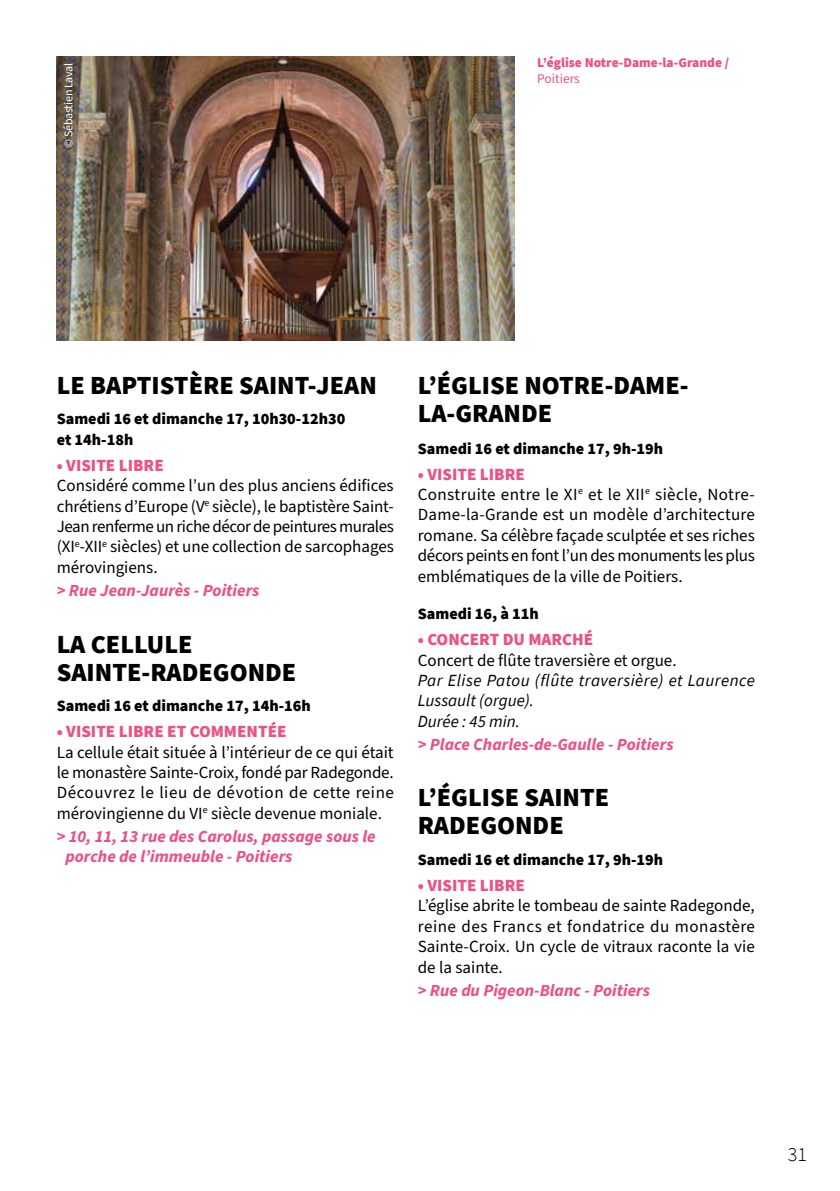
<style>
.page{position:relative;width:840px;height:1191px;background:#fff}
.page>*{position:absolute;margin:0;border:0;box-sizing:border-box;transform-origin:0 0}
.t1{font:900 26px/28px "Source Sans Pro";color:#000}
.t2{font:300 20px "Source Sans Pro";color:#000}
.t3{font:17px/20.4px "Source Sans Pro";color:#000;text-align:justify}
.t4{font:italic 700 17px/20.4px "Source Sans Pro";color:#ea5284}
.t5{font:italic 17px/20.4px "Source Sans Pro";letter-spacing:.015em;color:#000}
.t6{font:900 17px "Source Sans Pro";color:#ea5284}
.t7{font:900 16px/20.4px "Source Sans Pro";color:#000}
.t8{font:900 13.4px "Source Sans Pro";color:#ea5284}
.t9{font:13.4px "Source Sans Pro";color:#ea5284}
.t10{font:12px "Source Sans Pro";letter-spacing:-.02em;color:#fff}
.s1{font-weight:900;color:#ea5284}
</style>
<div class="page">
<img style="left:57px;top:57px;width:457px;height:283px">
<p class="t10" style="left:60px;top:148px;width:87px;rotate:-90deg">© Sébastien Laval</p>
<p class="t8" style="left:537px;top:53px;width:193px">L’église Notre-Dame-la-Grande /</p>
<p class="t9" style="left:537px;top:69px;width:44px">Poitiers</p>
<h1 class="t1" style="left:57px;top:371px;width:321px">LE BAPTISTÈRE SAINT-JEAN</h1>
<p class="t7" style="left:57px;top:408px;width:290px">Samedi 16 et dimanche 17, 10h30-12h30 et 14h-18h</p>
<p class="t6" style="left:57px;top:453px;width:108px">• VISITE LIBRE</p>
<p class="t3" style="left:57px;top:476px;width:338px">Considéré comme l’un des plus anciens édifices chrétiens d’Europe (V<sup>e</sup> siècle), le baptistère Saint-Jean renferme un riche décor de peintures murales (XI<sup>e</sup>-XII<sup>e</sup> siècles) et une collection de sarcophages mérovingiens.</p>
<p class="t4" style="left:57px;top:581px;width:204px">&gt; Rue Jean-Jaurès - Poitiers</p>
<h1 class="t1" style="left:57px;top:629px;width:241px">LA CELLULE<br>SAINTE-RADEGONDE</h1>
<p class="t7" style="left:57px;top:695px;width:255px">Samedi 16 et dimanche 17, 14h-16h</p>
<p class="t6" style="left:57px;top:719px;width:231px">• VISITE LIBRE ET COMMENTÉE</p>
<p class="t3" style="left:57px;top:742px;width:338px">La cellule était située à l’intérieur de ce qui était le monastère Sainte-Croix, fondé par Radegonde.<br>Découvrez le lieu de dévotion de cette reine mérovingienne du VI<sup>e</sup> siècle devenue moniale.</p>
<p class="t4" style="left:65px;top:826px;width:311px;text-indent:-9px">&gt; 10, 11, 13 rue des Carolus, passage sous le porche de l’immeuble - Poitiers</p>
<h1 class="t1" style="left:417px;top:371px;width:272px">L’ÉGLISE NOTRE-DAME-<br>LA-GRANDE</h1>
<p class="t7" style="left:417px;top:438px;width:247px">Samedi 16 et dimanche 17, 9h-19h</p>
<p class="t3" style="left:417px;top:464px;width:338px;text-align:left"><span class="s1">• VISITE LIBRE<br></span>Construite entre le XI<sup>e</sup> et le XII<sup>e</sup> siècle, Notre-Dame-la-Grande est un modèle d’architecture romane. Sa célèbre façade sculptée et ses riches décors peints en font l’un des monuments les plus emblématiques de la ville de Poitiers.</p>
<p class="t7" style="left:417px;top:603px;width:122px">Samedi 16, à 11h</p>
<p class="t6" style="left:417px;top:628px;width:177px">• CONCERT DU MARCHÉ</p>
<p class="t3" style="left:417px;top:650px;width:260px">Concert de flûte traversière et orgue.</p>
<p class="t5" style="left:417px;top:670px;width:338px">Par Elise Patou (flûte traversière) et Laurence<br>Lussault (orgue).<br>Durée : 45 min.</p>
<p class="t4" style="left:417px;top:734px;width:257px">&gt; Place Charles-de-Gaulle - Poitiers</p>
<h1 class="t1" style="left:417px;top:783px;width:193px">L’ÉGLISE SAINTE<br>RADEGONDE</h1>
<p class="t7" style="left:417px;top:849px;width:247px">Samedi 16 et dimanche 17, 9h-19h</p>
<p class="t6" style="left:417px;top:873px;width:108px">• VISITE LIBRE</p>
<p class="t3" style="left:417px;top:896px;width:338px">L’église abrite le tombeau de sainte Radegonde, reine des Francs et fondatrice du monastère Sainte-Croix. Un cycle de vitraux raconte la vie de la sainte.</p>
<p class="t4" style="left:417px;top:980px;width:233px">&gt; Rue du Pigeon-Blanc - Poitiers</p>
<p class="t2" style="left:787px;top:1141px;width:21px">31</p>
</div>
